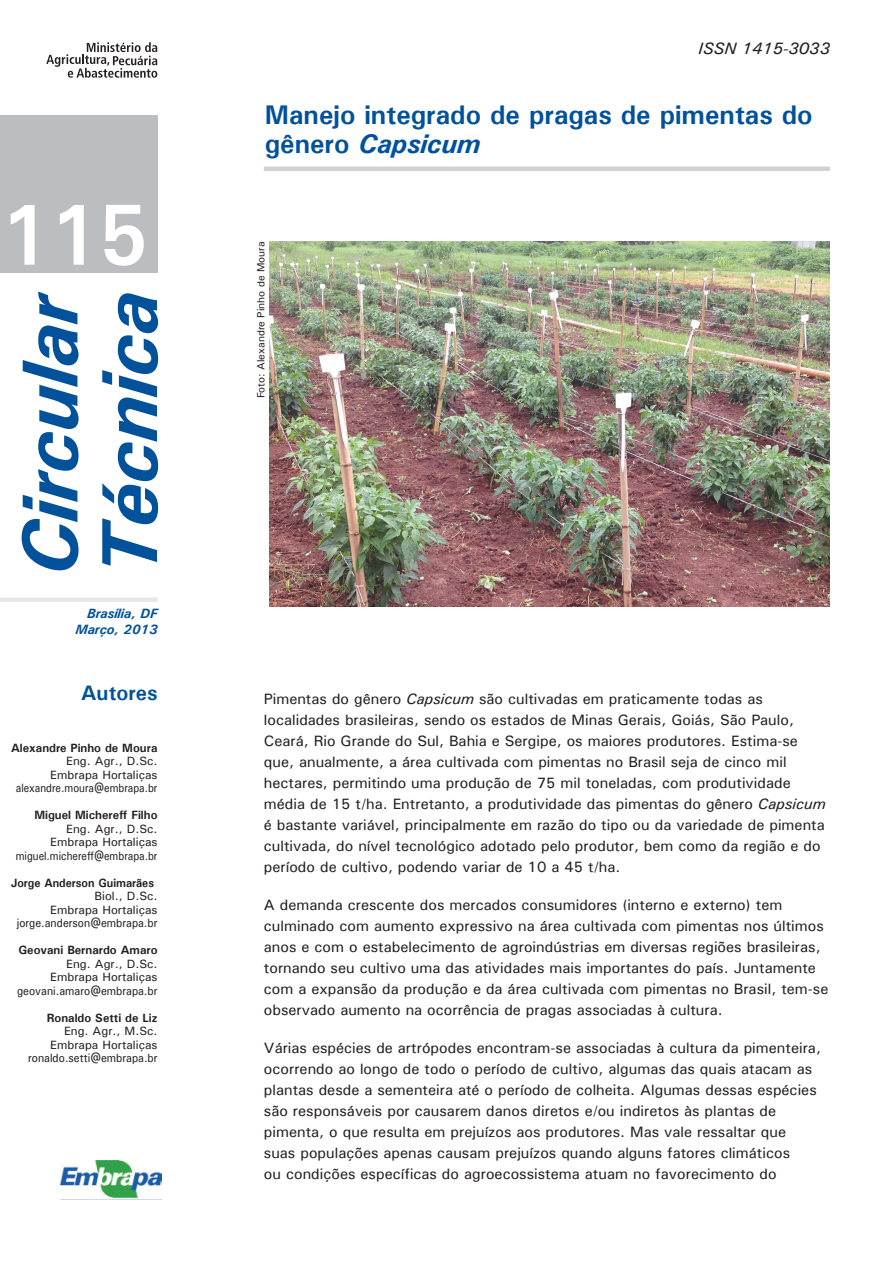
<style>
.page{position:relative;width:881px;height:1263px;background:#fff}
.page>*{position:absolute;margin:0;border:0;box-sizing:border-box;transform-origin:0 0}
.t1{font:700 87px "Univers";color:#fff;scale:.9 1}
.t2{font:italic 700 79.5px "Univers";color:#01519b}
.t3{font:700 27px/28.5px "Univers";color:#01519b}
.t4{font:700 21px "Univers";color:#01519b}
.t5{font:italic 500 16.5px "Univers";color:#231f20}
.t6{font:500 15px/21px "Univers";color:#231f20}
.t7{font:italic 700 13.5px "Univers";color:#01519b}
.Normal__Web{font:500 12px "Univers";color:#231f20}
.Normal__Web-2{font:700 12px "Univers";color:#231f20}
.Normal__Web-3{font:500 12px "Univers";color:#231f20;scale:.9 1}
.Normal__Web-4{font:500 12px "Univers";color:#231f20;scale:.85 1}
.Normal__Web-5{font:700 12px "Univers";color:#231f20;scale:.95 1}
.t8{font:500 10.5px "Univers";color:#231f20}
.s1{font-style:italic}
</style>
<div class="page">
<div style="left:0;top:115px;width:157px;height:157px;background:#bcbdc0"></div>
<div style="left:264px;top:166px;width:565px;height:5px;background:#d1d2d4"></div>
<div style="left:0;top:597px;width:157px;height:5px;background:#e6e7e9"></div>
<img style="left:61px;top:1160px;width:100px;height:39px">
<svg style="left:46px;top:42px;width:111px;height:36px"></svg>
<img style="left:270px;top:242px;width:559px;height:364px">
<p class="t1" style="left:0;top:179px;width:165px">115</p>
<p class="t2" style="left:0;top:576px;width:287px;rotate:-90deg">Circular</p>
<p class="t2" style="left:79px;top:576px;width:286px;rotate:-90deg">Técnica</p>
<p class="t7" style="left:87px;top:605px;width:72px">Brasília, DF</p>
<p class="t7" style="left:75px;top:621px;width:83px">Março, 2013</p>
<p class="t4" style="left:81px;top:680px;width:78px">Autores</p>
<p class="Normal__Web-2" style="left:11px;top:740px;width:148px">Alexandre Pinho de Moura</p>
<p class="Normal__Web" style="left:66px;top:753px;width:93px">Eng. Agr., D.Sc.</p>
<p class="Normal__Web" style="left:50px;top:767px;width:109px">Embrapa Hortaliças</p>
<p class="Normal__Web-4" style="left:16px;top:780px;width:168px">alexandre.moura@embrapa.br</p>
<p class="Normal__Web-2" style="left:34px;top:807px;width:125px">Miguel Michereff Filho</p>
<p class="Normal__Web" style="left:66px;top:821px;width:93px">Eng. Agr., D.Sc.</p>
<p class="Normal__Web" style="left:50px;top:834px;width:109px">Embrapa Hortaliças</p>
<p class="Normal__Web-4" style="left:16px;top:848px;width:168px">miguel.michereff@embrapa.br</p>
<p class="Normal__Web-5" style="left:11px;top:875px;width:152px">Jorge Anderson Guimarães</p>
<p class="Normal__Web" style="left:94px;top:888px;width:64px">Biol., D.Sc.</p>
<p class="Normal__Web" style="left:50px;top:902px;width:109px">Embrapa Hortaliças</p>
<p class="Normal__Web-3" style="left:17px;top:915px;width:158px">jorge.anderson@embrapa.br</p>
<p class="Normal__Web-2" style="left:18px;top:942px;width:141px">Geovani Bernardo Amaro</p>
<p class="Normal__Web" style="left:66px;top:956px;width:93px">Eng. Agr., D.Sc.</p>
<p class="Normal__Web" style="left:50px;top:969px;width:109px">Embrapa Hortaliças</p>
<p class="Normal__Web-3" style="left:17px;top:983px;width:157px">geovani.amaro@embrapa.br</p>
<p class="Normal__Web-2" style="left:47px;top:1010px;width:112px">Ronaldo Setti de Liz</p>
<p class="Normal__Web" style="left:64px;top:1023px;width:95px">Eng. Agr., M.Sc.</p>
<p class="Normal__Web" style="left:50px;top:1037px;width:109px">Embrapa Hortaliças</p>
<p class="Normal__Web-3" style="left:28px;top:1050px;width:145px">ronaldo.setti@embrapa.br</p>
<p class="t5" style="left:698px;top:37px;width:133px">ISSN 1415-3033</p>
<p class="t3" style="left:265px;top:100px;width:549px">Manejo integrado de pragas de pimentas do gênero <span class="s1">Capsicum</span></p>
<p class="t8" style="left:254px;top:398px;width:158px;rotate:-90deg">Foto: Alexandre Pinho de Moura</p>
<p class="t6" style="left:264px;top:687px;width:563px">Pimentas do gênero <span class="s1">Capsicum</span> são cultivadas em praticamente todas as localidades brasileiras, sendo os estados de Minas Gerais, Goiás, São Paulo, Ceará, Rio Grande do Sul, Bahia e Sergipe, os maiores produtores. Estima-se que, anualmente, a área cultivada com pimentas no Brasil seja de cinco mil hectares, permitindo uma produção de 75 mil toneladas, com produtividade média de 15 t/ha. Entretanto, a produtividade das pimentas do gênero <span class="s1">Capsicum </span>é bastante variável, principalmente em razão do tipo ou da variedade de pimenta cultivada, do nível tecnológico adotado pelo produtor, bem como da região e do período de cultivo, podendo variar de 10 a 45 t/ha.</p>
<p class="t6" style="left:264px;top:893px;width:565px">A demanda crescente dos mercados consumidores (interno e externo) tem culminado com aumento expressivo na área cultivada com pimentas nos últimos anos e com o estabelecimento de agroindústrias em diversas regiões brasileiras, tornando seu cultivo uma das atividades mais importantes do país. Juntamente com a expansão da produção e da área cultivada com pimentas no Brasil, tem-se observado aumento na ocorrência de pragas associadas à cultura.</p>
<p class="t6" style="left:264px;top:1036px;width:558px">Várias espécies de artrópodes encontram-se associadas à cultura da pimenteira, ocorrendo ao longo de todo o período de cultivo, algumas das quais atacam as plantas desde a sementeira até o período de colheita. Algumas dessas espécies são responsáveis por causarem danos diretos e/ou indiretos às plantas de pimenta, o que resulta em prejuízos aos produtores. Mas vale ressaltar que suas populações apenas causam prejuízos quando alguns fatores climáticos<br>ou condições específicas do agroecossistema atuam no favorecimento do</p>
</div>
